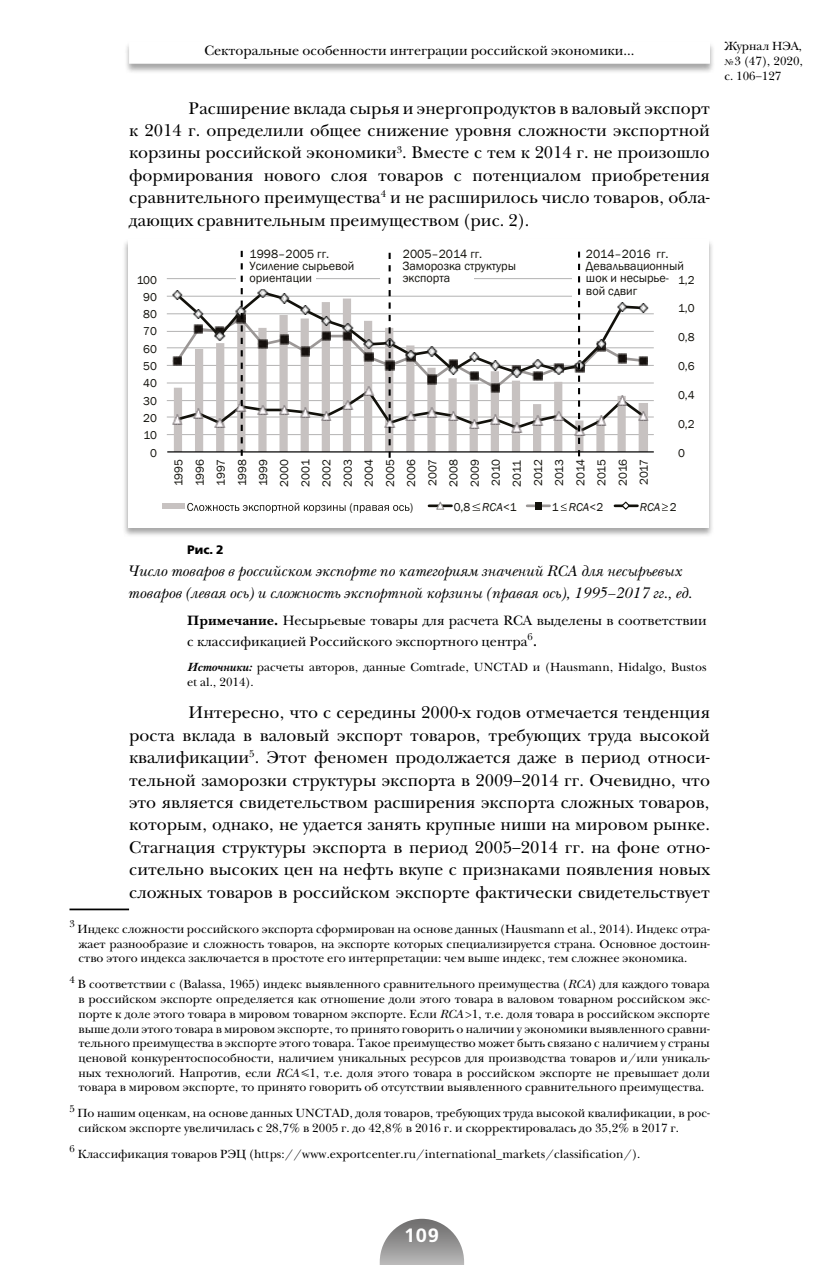
<style>
.page{position:relative;width:839px;height:1265px;background:#fff}
.page>*{position:absolute;margin:0;border:0;box-sizing:border-box;transform-origin:0 0}
.t1{font:600 19.25px "Free Set";color:#fff}
.t2{font:17.5px/22.4px "New Baskerville ITC";color:#000;text-align:justify}
.t3{font:italic 15.75px/22.4px "New Baskerville ITC";color:#000}
.t4{font:14px/21px "New Baskerville ITC";color:#000}
.t5{font:12.25px/14.7px "New Baskerville ITC";color:#000;text-align:justify}
.t6{font:12.25px/12.2px "Franklin Gothic";color:#12110b}
.t7{font:700 12.25px "Free Set";color:#000}
.t8{font:11.72px/21.2px "Franklin Gothic";color:#12110b;text-align:justify}
.t9{font:italic 11.72px "Franklin Gothic";color:#12110b}
.t10{font:10.15px "New Baskerville ITC";color:#000}
.s1{font-style:italic}
.s2{font-style:normal}
.s3{font-weight:700}
.s4{font-size:17.5px}
.s5{font-weight:700;font-style:italic}
.s6{font-size:8.75px}
</style>
<div class="page">
<svg style="left:379px;top:1219px;width:85px;height:46px"></svg>
<hr style="left:69px;top:909px;width:60px;height:1px;background:#000">
<div style="left:124px;top:41px;width:591px;height:33px;background:#000;opacity:.35"></div>
<div style="left:130px;top:42px;width:578px;height:21px;background:#fff"></div>
<div style="left:129px;top:41px;width:580px;height:23px;border:2px solid #fff"></div>
<div style="left:122px;top:238px;width:591px;height:300px;background:#000;opacity:.35"></div>
<div style="left:128px;top:239px;width:580px;height:289px;background:#fff"></div>
<hr style="left:167px;top:434px;width:486px;height:1px;background:#b3b2b2">
<hr style="left:167px;top:417px;width:486px;height:1px;background:#b3b2b2">
<hr style="left:167px;top:400px;width:486px;height:1px;background:#b3b2b2">
<hr style="left:167px;top:383px;width:486px;height:1px;background:#b3b2b2">
<hr style="left:167px;top:365px;width:486px;height:1px;background:#b3b2b2">
<hr style="left:167px;top:347px;width:486px;height:1px;background:#b3b2b2">
<hr style="left:167px;top:331px;width:486px;height:1px;background:#b3b2b2">
<hr style="left:167px;top:313px;width:486px;height:1px;background:#b3b2b2">
<hr style="left:167px;top:296px;width:486px;height:1px;background:#b3b2b2">
<hr style="left:167px;top:278px;width:486px;height:1px;background:#b3b2b2">
<hr style="left:167px;top:451px;width:486px;height:2px;background:#000">
<div style="left:162px;top:503px;width:22px;height:6px;background:#c7c2c1"></div>
<svg style="left:187px;top:503px;width:158px;height:10px"></svg>
<svg style="left:353px;top:505px;width:56px;height:8px"></svg>
<hr style="left:429px;top:504px;width:22px;height:3px;background:#12110b">
<svg style="left:435px;top:501px;width:10px;height:9px"></svg>
<svg style="left:472px;top:503px;width:8px;height:8px"></svg>
<hr style="left:527px;top:504px;width:22px;height:3px;background:#9b9796">
<div style="left:535px;top:502px;width:6px;height:7px;background:#12110b"></div>
<svg style="left:560px;top:503px;width:6px;height:8px"></svg>
<hr style="left:614px;top:504px;width:23px;height:3px;background:#12110b">
<svg style="left:620px;top:501px;width:10px;height:9px"></svg>
<svg style="left:661px;top:503px;width:6px;height:8px"></svg>
<div style="left:572px;top:252px;width:81px;height:48px;background:#fff"></div>
<svg style="left:172px;top:250px;width:476px;height:208px"></svg>
<p class="t4" style="left:204px;top:41px;width:431px">Секторальные особенности интеграции российской экономики...</p>
<p class="t2" style="left:129px;top:97px;width:582px;text-indent:60px">Расширение вклада сырья и энергопродуктов в валовый экспорт к 2014 г. определили общее снижение уровня сложности экспортной корзины российской экономики<sup>3</sup>. Вместе с тем к 2014 г. не произошло формирования нового слоя товаров с потенциалом приобретения сравнительного преимущества<sup>4</sup> и не расширилось число товаров, обла&shy;дающих сравнительным преимуществом (рис. 2).</p>
<p class="t8" style="left:137px;top:269px;width:22px">100</p>
<p class="t8" style="left:143px;top:287px;width:15px">90</p>
<p class="t8" style="left:143px;top:304px;width:15px">80</p>
<p class="t8" style="left:143px;top:321px;width:15px">70</p>
<p class="t8" style="left:143px;top:339px;width:15px">60</p>
<p class="t8" style="left:143px;top:356px;width:15px">50</p>
<p class="t8" style="left:143px;top:373px;width:15px">40</p>
<p class="t8" style="left:143px;top:390px;width:15px">30</p>
<p class="t8" style="left:143px;top:408px;width:15px">20</p>
<p class="t8" style="left:144px;top:425px;width:15px">10</p>
<p class="t8" style="left:150px;top:442px;width:8px">0</p>
<p class="t6" style="left:249px;top:248px;width:106px">1998–2005 гг.<br>Усиление сырьевой ориентации</p>
<p class="t6" style="left:403px;top:248px;width:115px">2005–2014 гг.<br>Заморозка структуры экспорта</p>
<p class="t6" style="left:586px;top:248px;width:99px">2014–2016 гг.<br>Девальвационный шок и несырье&shy;вой сдвиг</p>
<p class="t8" style="left:678px;top:269px;width:18px">1,2</p>
<p class="t8" style="left:678px;top:298px;width:18px">1,0</p>
<p class="t8" style="left:678px;top:327px;width:18px">0,8</p>
<p class="t8" style="left:678px;top:356px;width:18px">0,6</p>
<p class="t8" style="left:678px;top:385px;width:18px">0,4</p>
<p class="t8" style="left:678px;top:414px;width:18px">0,2</p>
<p class="t8" style="left:678px;top:442px;width:8px">0</p>
<p class="t8" style="left:168px;top:487px;width:29px;rotate:-90deg">1995<br>1996<br>1997<br>1998<br>1999<br>2000<br>2001<br>2002<br>2003<br>2004<br>2005<br>2006<br>2007<br>2008<br>2009<br>2010<br>2011<br>2012<br>2013<br>2014<br>2015<br>2016<br>2017</p>
<p class="t8" style="left:349px;top:497px;width:5px">(</p>
<p class="t8" style="left:409px;top:497px;width:5px">)</p>
<p class="t8" style="left:453px;top:497px;width:64px">0,8 <span class="s1">RCA</span>&lt;1</p>
<p class="t8" style="left:551px;top:497px;width:53px">1 <span class="s1">RCA</span>&lt;2</p>
<p class="t9" style="left:639px;top:500px;width:38px">RCA <span class="s2">2</span></p>
<p class="t7" style="left:187px;top:541px;width:38px">Рис. 2</p>
<p class="t3" style="left:128px;top:560px;width:566px">Число товаров в российском экспорте по категориям значений RCA для несырьевых товаров (левая ось) и сложность экспортной корзины (правая ось), 1995–2017 гг., ед.</p>
<p class="t4" style="left:187px;top:611px;width:521px"><span class="s3">Примечание.</span> Несырьевые товары для расчета RCA выделены в соответствии с классификацией Российского экспортного центра<sup>6</sup><span class="s4">.</span></p>
<p class="t5" style="left:187px;top:660px;width:521px"><span class="s5">Источники:</span> расчеты авторов, данные Comtrade, UNCTAD и (Hausmann, Hidalgo, Bustos et al., 2014).</p>
<p class="t2" style="left:129px;top:702px;width:582px;text-indent:60px">Интересно, что с середины 2000-х годов отмечается тенденция роста вклада в валовый экспорт товаров, требующих труда высокой квалификации<sup>5</sup>. Этот феномен продолжается даже в период относи&shy;тельной заморозки структуры экспорта в 2009–2014 гг. Очевидно, что это является свидетельством расширения экспорта сложных товаров, которым, однако, не удается занять крупные ниши на мировом рынке.<br>Стагнация структуры экспорта в период 2005–2014 гг. на фоне отно&shy;сительно высоких цен на нефть вкупе с признаками появления новых сложных товаров в российском экспорте фактически свидетельствует</p>
<p class="t10" style="left:69px;top:918px;width:7px">3</p>
<p class="t5" style="left:77px;top:922px;width:633px">Индекс сложности российского экспорта сформирован на основе данных (Hausmann et al., 2014). Индекс отра&shy;жает разнообразие и сложность товаров, на экспорте которых специализируется страна. Основное достоин&shy;ство этого индекса заключается в простоте его интерпретации: чем выше индекс, тем сложнее экономика.</p>
<p class="t10" style="left:69px;top:973px;width:7px">4</p>
<p class="t5" style="left:78px;top:977px;width:633px">В соответствии с (Balassa, 1965) индекс выявленного сравнительного преимущества (<span class="s1">RCA</span>) для каждого товара в российском экспорте определяется как отношение доли этого товара в валовом товарном российском экс&shy;порте к доле этого товара в мировом товарном экспорте. Если <span class="s1">RCA</span>&gt;1, т.е. доля товара в российском экспорте выше доли этого товара в мировом экспорте, то принято говорить о наличии у экономики выявленного сравни&shy;тельного преимущества в экспорте этого товара. Такое преимущество может быть связано с наличием у страны ценовой конкурентоспособности, наличием уникальных ресурсов для производства товаров и/или уникаль&shy;ных технологий. Напротив, если <span class="s1">RCA</span>≤1, т.е. доля этого товара в российском экспорте не превышает доли товара в мировом экспорте, то принято говорить об отсутствии выявленного сравнительного преимущества.</p>
<p class="t10" style="left:69px;top:1102px;width:7px">5</p>
<p class="t5" style="left:77px;top:1106px;width:634px">По нашим оценкам, на основе данных UNCTAD, доля товаров, требующих труда высокой квалификации, в рос&shy;сийском экспорте увеличилась с 28,7% в 2005 г. до 42,8% в 2016 г. и скорректировалась до 35,2% в 2017 г.</p>
<p class="t10" style="left:69px;top:1143px;width:7px">6</p>
<p class="t5" style="left:78px;top:1147px;width:564px">Классификация товаров РЭЦ (https://www.exportcenter.ru/international_markets/classification/).</p>
<p class="t5" style="left:724px;top:39px;width:80px">Журнал НЭА, <span class="s6">№</span> 3 (47), 2020, с. 106–127</p>
<h1 class="t1" style="left:403px;top:1224px;width:37px">109</h1>
</div>
